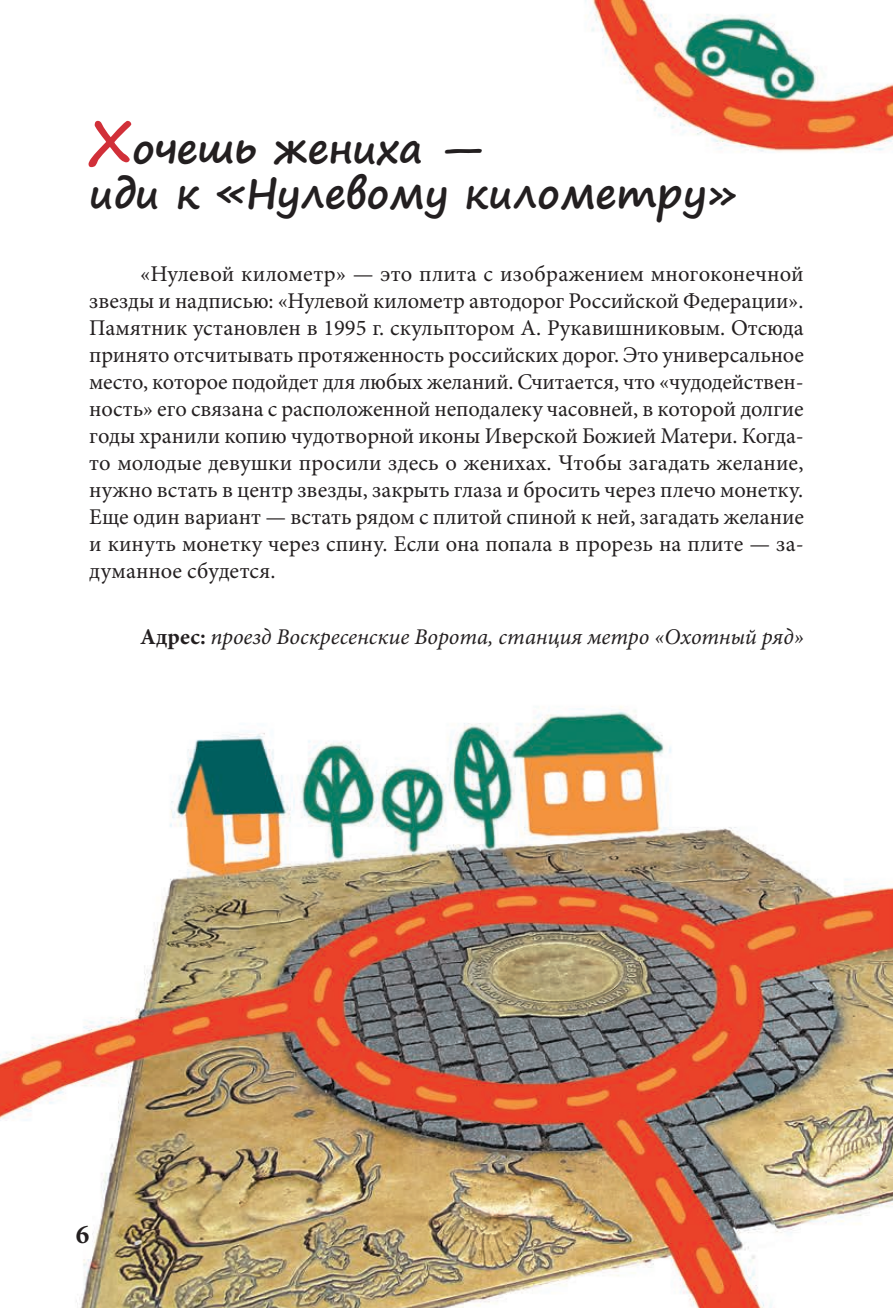
<style>
.page{position:relative;width:893px;height:1308px;background:#fff}
.page>*{position:absolute;margin:0;border:0;box-sizing:border-box;transform-origin:0 0}
.Заголовок_2{font:700 40.5px/45px "Segoe Print";color:#231f20}
.page-num-black{font:700 27px "Minion Pro";color:#231f20}
.Обычный-1{font:22.5px/27px "Minion Pro";color:#231f20;text-align:justify}
.адрес{font:italic 22.5px "Minion Pro";color:#231f20}
.s1{font-size:58.5px;color:#d13039}
.s2{font-weight:700;font-style:normal}
</style>
<div class="page">
<img style="left:0;top:0;width:893px;height:1307px">
<p class="Заголовок_2" style="left:89px;top:125px;width:649px"><span class="s1">Х</span>очешь жениха —<br>иди к «Нулевому километру»</p>
<p class="Обычный-1" style="left:89px;top:261px;width:716px;text-indent:51px">«Нулевой километр» — это плита с изображением многоконечной звезды и надписью: «Нулевой километр автодорог Российской Федерации».<br>Памятник установлен в 1995 г. скульптором А. Рукавишниковым. Отсюда принято отсчитывать протяженность российских дорог. Это универсальное место, которое подойдет для любых желаний. Считается, что «чудодействен&shy;ность» его связана с расположенной неподалеку часовней, в которой долгие годы хранили копию чудотворной иконы Иверской Божией Матери. Когда&shy;то молодые девушки просили здесь о женихах. Чтобы загадать желание, нужно встать в центр звезды, закрыть глаза и бросить через плечо монетку.<br>Еще один вариант — встать рядом с плитой спиной к ней, загадать желание и кинуть монетку через спину. Если она попала в прорезь на плите — за&shy;думанное сбудется.</p>
<p class="адрес" style="left:140px;top:621px;width:665px"><span class="s2">Адрес:</span> проезд Воскресенские Ворота, станция метро «Охотный ряд»</p>
<p class="page-num-black" style="left:76px;top:1215px;width:15px">6</p>
</div>
